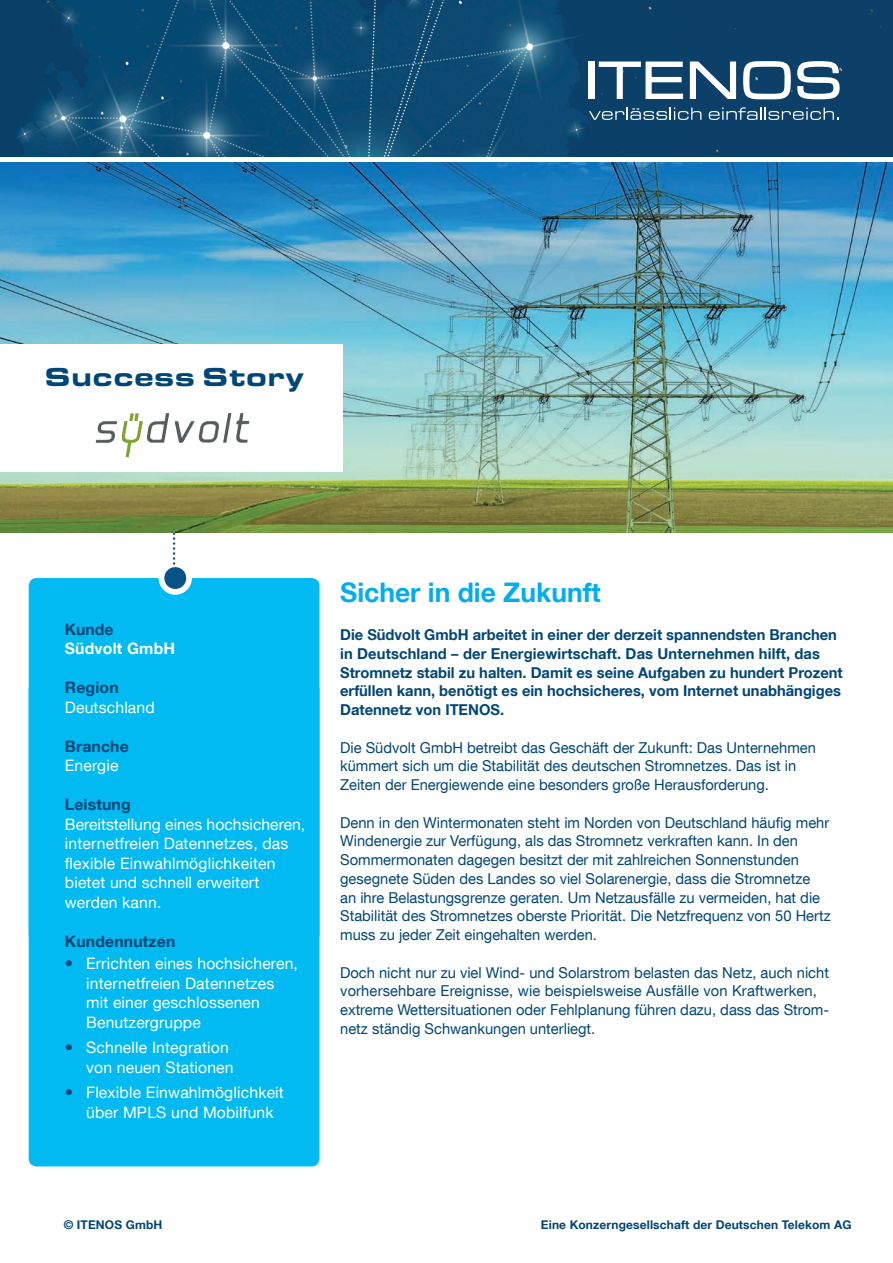
<style>
.page{position:relative;width:893px;height:1263px;background:#fff}
.page>*{position:absolute;margin:0;border:0;box-sizing:border-box;transform-origin:0 0}
.t1{font:700 27px "Helvetica Neue LT Com";color:#00aeef}
.t2{font:900 expanded 27px "Eurostile TOT";letter-spacing:.01em;color:#004676}
.t3{font:15.75px/19.5px "Helvetica Neue LT Com";letter-spacing:.01em;color:#fff}
.t4{font:700 15.75px "Helvetica Neue LT Com";letter-spacing:.01em;color:#004676}
.t5{font:700 15.75px "Helvetica Neue LT Com";letter-spacing:.01em;color:#fff}
.t6{font:15px/18.8px "Helvetica Neue LT Com";color:#004676}
.t7{font:700 15px/18.8px "Helvetica Neue LT Com";color:#004676}
.t8{font:700 12px "Helvetica Neue LT Com";letter-spacing:.01em;color:#004676}
.s1{font-weight:700;font-size:16.5px;color:#004676}
</style>
<div class="page">
<img style="left:0;top:0;width:893px;height:533px">
<div style="left:589px;top:62px;width:6px;height:37px;background:#fff"></div>
<svg style="left:599px;top:62px;width:84px;height:37px"></svg>
<svg style="left:690px;top:62px;width:46px;height:37px"></svg>
<svg style="left:743px;top:61px;width:48px;height:38px"></svg>
<svg style="left:797px;top:61px;width:43px;height:38px"></svg>
<svg style="left:589px;top:108px;width:112px;height:12px"></svg>
<svg style="left:709px;top:107px;width:130px;height:13px;background:#466d8c"></svg>
<div style="left:0;top:157px;width:893px;height:5px;background:#fff"></div>
<div style="left:29px;top:935px;width:290px;height:231px;background:#00baf1"></div>
<div style="left:29px;top:578px;width:290px;height:357px;background:#00baf1"></div>
<div style="left:164px;top:567px;width:22px;height:22px;background:#075287;border-radius:50%"></div>
<svg style="left:173px;top:533px;width:2px;height:35px"></svg>
<div style="left:0;top:344px;width:342px;height:128px;background:#fff"></div>
<img style="left:95px;top:413px;width:155px;height:45px">
<p class="t2" style="left:45px;top:361px;width:261px">Success Story</p>
<p class="t4" style="left:65px;top:619px;width:50px">Kunde</p>
<p class="t5" style="left:65px;top:638px;width:112px">Südvolt GmbH</p>
<p class="t4" style="left:65px;top:677px;width:55px">Region</p>
<p class="t3" style="left:65px;top:697px;width:91px">Deutschland</p>
<p class="t4" style="left:65px;top:736px;width:65px">Branche</p>
<p class="t3" style="left:65px;top:755px;width:55px">Energie</p>
<p class="t4" style="left:65px;top:794px;width:67px">Leistung</p>
<p class="t3" style="left:65px;top:814px;width:242px">Bereitstellung eines hochsicheren, internetfreien Datennetzes, das flexible Einwahlmöglichkeiten bietet und schnell erweitert werden kann.</p>
<p class="t4" style="left:65px;top:931px;width:112px">Kundennutzen</p>
<p class="t3" style="left:86px;top:953px;width:213px;text-indent:-21px"><span class="s1">•</span> Errichten eines hochsicheren, internetfreien Datennetzes mit einer geschlossenen<br>Benutzergruppe</p>
<p class="t3" style="left:86px;top:1037px;width:149px;text-indent:-21px"><span class="s1">•</span> Schnelle Integration von neuen Stationen</p>
<p class="t3" style="left:86px;top:1082px;width:199px;text-indent:-21px"><span class="s1">•</span> Flexible Einwahlmöglichkeit über MPLS und Mobilfunk</p>
<p class="t1" style="left:340px;top:575px;width:262px">Sicher in die Zukunft</p>
<p class="t7" style="left:340px;top:625px;width:504px">Die Südvolt GmbH arbeitet in einer der derzeit spannendsten Branchen in Deutschland – der Energiewirtschaft. Das Unternehmen hilft, das Stromnetz stabil zu halten. Damit es seine Aufgaben zu hundert Prozent erfüllen kann, benötigt es ein hochsicheres, vom Internet unabhängiges Datennetz von ITENOS.</p>
<p class="t6" style="left:340px;top:737px;width:477px">Die Südvolt GmbH betreibt das Geschäft der Zukunft: Das Unternehmen kümmert sich um die Stabilität des deutschen Stromnetzes. Das ist in<br>Zeiten der Energiewende eine besonders große Herausforderung.</p>
<p class="t6" style="left:340px;top:812px;width:492px">Denn in den Wintermonaten steht im Norden von Deutschland häufig mehr Windenergie zur Verfügung, als das Stromnetz verkraften kann. In den Sommermonaten dagegen besitzt der mit zahlreichen Sonnenstunden gesegnete Süden des Landes so viel Solarenergie, dass die Stromnetze<br>an ihre Belastungsgrenze geraten. Um Netzausfälle zu vermeiden, hat die Stabilität des Stromnetzes oberste Priorität. Die Netzfrequenz von 50 Hertz muss zu jeder Zeit eingehalten werden.</p>
<p class="t6" style="left:340px;top:962px;width:490px">Doch nicht nur zu viel Wind- und Solarstrom belasten das Netz, auch nicht vorhersehbare Ereignisse, wie beispielsweise Ausfälle von Kraftwerken, extreme Wettersituationen oder Fehlplanung führen dazu, dass das Strom&shy;netz ständig Schwankungen unterliegt.</p>
<p class="t8" style="left:64px;top:1217px;width:100px">© ITENOS GmbH</p>
<p class="t8" style="left:541px;top:1217px;width:312px">Eine Konzerngesellschaft der Deutschen Telekom AG</p>
</div>
